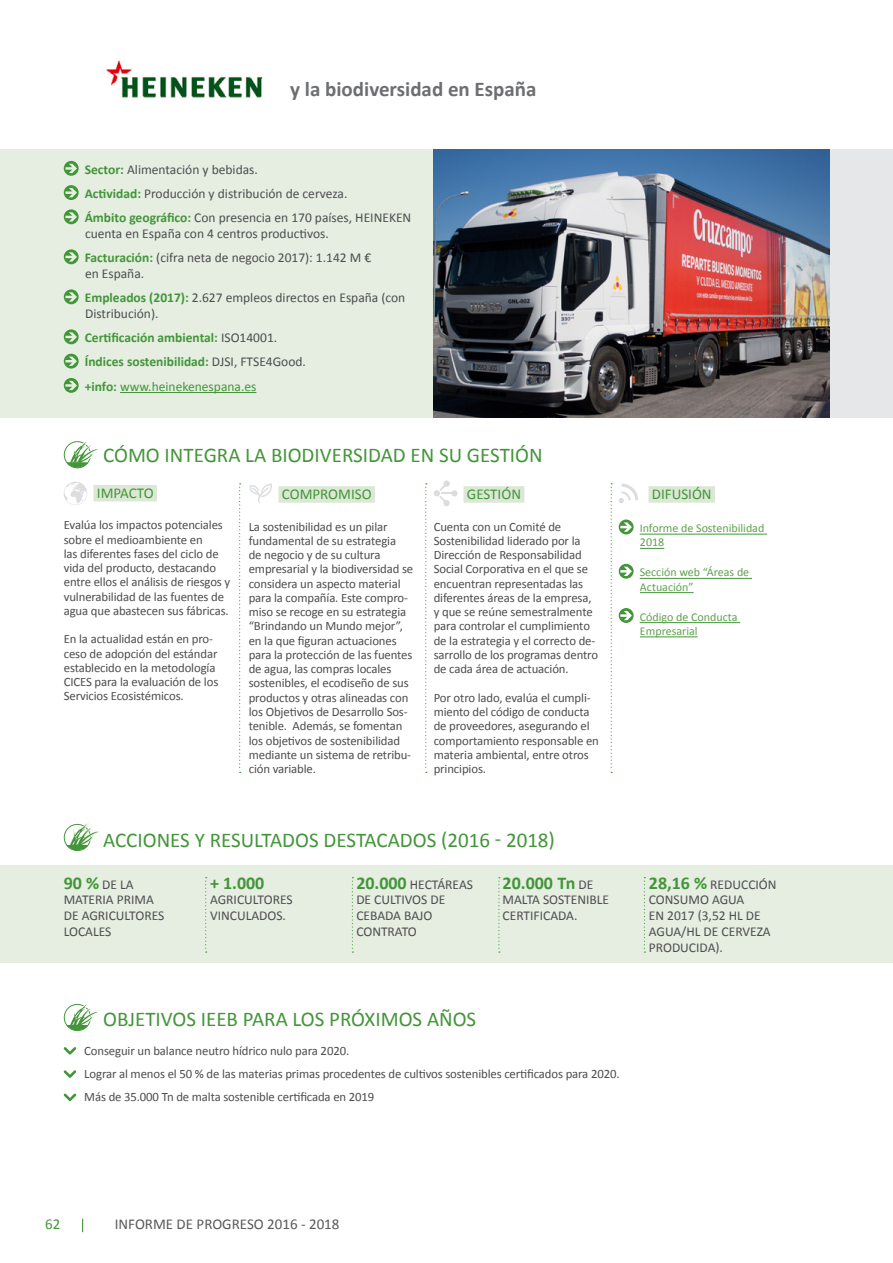
<style>
.page{position:relative;width:893px;height:1263px;background:#fff}
.page>*{position:absolute;margin:0;border:0;box-sizing:border-box;transform-origin:0 0}
.t1{font:21px "Calibri";color:#439539}
.t2{font:700 21px "Calibri";color:#6d6e71}
.t3{font:700 18px "Calibri";color:#439539}
.t4{font:15px "Calibri";color:#439539}
.t5{font:15px "Calibri";color:#58595b}
.t6{font:13.5px/15.8px "Calibri";color:#4d4d4f}
.t7{font:700 13.5px/24.3px "Calibri";color:#439539}
.t8{font:12.75px/14.2px "Calibri";letter-spacing:-.01em;color:#4d4d4f}
.t9{font:12px/14.2px "Calibri";color:#5fa14d}
.s1{font-weight:700;color:#439539}
.s2{font-weight:400;color:#4d4d4f}
.s3{font-weight:400}
.s4{font-weight:700;font-size:18px;color:#439539}
.s5{font-weight:400;font-size:13.5px;color:#4d4d4f}
</style>
<div class="page">
<svg style="left:82px;top:1219px;width:1px;height:13px"></svg>
<div style="left:822px;top:149px;width:71px;height:268px;background:#e6e7e8"></div>
<div style="left:0;top:149px;width:826px;height:268px;background:#e5eee1"></div>
<svg style="left:239px;top:483px;width:2px;height:290px"></svg>
<svg style="left:425px;top:483px;width:2px;height:290px"></svg>
<svg style="left:611px;top:483px;width:1px;height:290px"></svg>
<img style="left:106px;top:60px;width:157px;height:38px">
<hr style="left:120px;top:392px;width:136px;height:1px;background:#439539">
<svg style="left:64px;top:161px;width:15px;height:15px"></svg>
<svg style="left:65px;top:164px;width:12px;height:9px"></svg>
<svg style="left:64px;top:185px;width:15px;height:15px"></svg>
<svg style="left:65px;top:188px;width:12px;height:9px"></svg>
<svg style="left:64px;top:209px;width:15px;height:15px"></svg>
<svg style="left:65px;top:212px;width:12px;height:10px"></svg>
<svg style="left:64px;top:249px;width:15px;height:15px"></svg>
<svg style="left:65px;top:252px;width:12px;height:10px"></svg>
<svg style="left:64px;top:289px;width:15px;height:15px"></svg>
<svg style="left:65px;top:292px;width:12px;height:10px"></svg>
<svg style="left:64px;top:329px;width:15px;height:15px"></svg>
<svg style="left:65px;top:332px;width:12px;height:10px"></svg>
<svg style="left:64px;top:354px;width:15px;height:15px"></svg>
<svg style="left:65px;top:357px;width:12px;height:9px"></svg>
<svg style="left:64px;top:378px;width:15px;height:15px"></svg>
<svg style="left:65px;top:381px;width:12px;height:9px"></svg>
<div style="left:94px;top:485px;width:63px;height:16px;background:#dbe8d5"></div>
<div style="left:279px;top:486px;width:96px;height:17px;background:#dbe8d5"></div>
<div style="left:463px;top:486px;width:61px;height:17px;background:#dbe8d5"></div>
<div style="left:648px;top:486px;width:67px;height:17px;background:#dbe8d5"></div>
<hr style="left:640px;top:534px;width:127px;height:1px;background:#439539">
<svg style="left:640px;top:548px;width:24px;height:1px"></svg>
<hr style="left:640px;top:578px;width:112px;height:1px;background:#439539">
<hr style="left:640px;top:592px;width:53px;height:1px;background:#439539">
<hr style="left:640px;top:622px;width:100px;height:1px;background:#439539">
<hr style="left:640px;top:637px;width:58px;height:1px;background:#439539">
<svg style="left:619px;top:519px;width:15px;height:15px"></svg>
<svg style="left:620px;top:522px;width:12px;height:10px"></svg>
<svg style="left:619px;top:564px;width:15px;height:15px"></svg>
<svg style="left:620px;top:567px;width:12px;height:9px"></svg>
<svg style="left:619px;top:608px;width:15px;height:15px"></svg>
<svg style="left:620px;top:611px;width:12px;height:9px"></svg>
<svg style="left:64px;top:482px;width:23px;height:23px"></svg>
<div style="left:451px;top:490px;width:7px;height:6px;background:#dcddde;border-radius:50%"></div>
<svg style="left:434px;top:480px;width:20px;height:26px"></svg>
<svg style="left:249px;top:484px;width:23px;height:19px"></svg>
<svg style="left:619px;top:484px;width:19px;height:19px"></svg>
<svg style="left:64px;top:441px;width:34px;height:27px"></svg>
<svg style="left:64px;top:823px;width:36px;height:28px"></svg>
<svg style="left:64px;top:1003px;width:34px;height:28px"></svg>
<svg style="left:64px;top:1047px;width:12px;height:7px"></svg>
<svg style="left:64px;top:1070px;width:12px;height:8px"></svg>
<svg style="left:64px;top:1093px;width:12px;height:8px"></svg>
<img style="left:434px;top:149px;width:395px;height:268px">
<div style="left:0;top:865px;width:893px;height:98px;background:#e5eee1"></div>
<svg style="left:205px;top:877px;width:2px;height:76px"></svg>
<svg style="left:352px;top:877px;width:1px;height:76px"></svg>
<svg style="left:498px;top:877px;width:2px;height:76px"></svg>
<svg style="left:644px;top:877px;width:1px;height:76px"></svg>
<h1 class="t2" style="left:290px;top:76px;width:248px">y la biodiversidad en España</h1>
<p class="t6" style="left:85px;top:156px;width:326px;line-height:24.3px"><span class="s1">Sector:</span> Alimentación y bebidas.<br><span class="s1">Actividad:</span> Producción y distribución de cerveza.<br><span class="s1">Ámbito geográfico:</span> Con presencia en 170 países, HEIN EKEN</p>
<p class="t6" style="left:85px;top:220px;width:288px;line-height:24.3px">cuenta en España con 4 centros productivos.<br><span class="s1">Facturación:</span> (cifra neta de negocio 2017): 1.142 M €</p>
<p class="t6" style="left:85px;top:260px;width:322px;line-height:24.3px">en España.<br><span class="s1">Empleados (2017):</span> 2.627 empleos directos en España (con</p>
<p class="t7" style="left:85px;top:300px;width:223px"><span class="s2">Distribución).<br></span>Certificación ambiental: <span class="s2">ISO14001.<br></span>Índices sostenibilidad: <span class="s2">DJSI, FTSE4Good. </span>+info: <span class="s3">www.heinekenespana.es</span></p>
<h1 class="t1" style="left:103px;top:442px;width:441px">Cómo i ntegra la biodiversi dad en su gestión</h1>
<p class="t4" style="left:97px;top:484px;width:41px">IMPACTO</p>
<p class="t8" style="left:64px;top:517px;width:168px">Evalúa los impactos potenciales sobre el medioambiente en<br>las diferentes fases del ciclo de vida del producto, destacando entre ellos el análisis de riesgos y vulnerabilidad de las fuentes de agua que abastecen sus fábricas.</p>
<p class="t8" style="left:64px;top:631px;width:156px">En la actualidad están en pro&shy;ceso de adopción del estándar establecido en la metodología<br>CICES para la evaluación de los<br>Servicios Ecosistémicos.</p>
<p class="t4" style="left:282px;top:485px;width:11px">COMPROM</p>
<p class="t4" style="left:351px;top:485px;width:21px">ISO</p>
<p class="t8" style="left:249px;top:519px;width:166px">La sostenibilidad es un pilar fundamental de su estrategia<br>de negocio y de su cultura empresarial y la biodiversidad se considera un aspecto material para la compañía. Este compro&shy;miso se recoge en su estrategia “Brindando un M undo mejor”, en la que figuran actuaciones para la protección de las fuentes de agua, las compras locales sostenibles, el ecodiseño de sus productos y otras alineadas con los Objetivos de Desarrollo Sos&shy;tenible. Además, se fomentan los objetivos de sostenibilidad mediante un sistema de retribu&shy;ción variable.</p>
<p class="t4" style="left:467px;top:485px;width:45px">GESTIÓN</p>
<p class="t8" style="left:434px;top:519px;width:166px">Cuenta con un Comité de<br>Sostenibilidad liderado por la<br>Dirección de Responsabilidad<br>Social Corporativa en el que se encuentran representadas las diferentes áreas de la empresa, y que se reúne semestralmente para controlar el cumplimiento de la estrategia y el correcto de&shy;sarrollo de los programas dentro de cada área de actuación.</p>
<p class="t8" style="left:434px;top:690px;width:167px">Por otro lado, evalúa el cumpli&shy;miento del código de conducta de proveedores, asegurando el comportamiento responsable en materia ambiental, entre otros principios.</p>
<p class="t4" style="left:652px;top:485px;width:51px">DIFUSIÓN</p>
<p class="t9" style="left:640px;top:520px;width:126px">Informe de Sostenibilidad<br>2018</p>
<p class="t9" style="left:640px;top:565px;width:111px">Sección web “Áreas de<br>Actuación”</p>
<p class="t9" style="left:640px;top:609px;width:99px">Código de Conducta<br>Empresarial</p>
<h1 class="t1" style="left:103px;top:826px;width:453px">Acci ones y resultados destacados (2016 - 2018)</h1>
<p class="t6" style="left:64px;top:875px;width:92px"><span class="s4">90 %</span> DE LA<br>MATERIA PRIMA<br>DE AGRICULTOR</p>
<p class="t6" style="left:152px;top:907px;width:14px">ES</p>
<p class="t6" style="left:64px;top:923px;width:49px">LOCALES</p>
<h2 class="t3" style="left:210px;top:871px;width:56px">+ 1.000</h2>
<p class="t6" style="left:210px;top:891px;width:35px">AGRICULTOR</p>
<p class="t6" style="left:280px;top:891px;width:14px">ES</p>
<p class="t6" style="left:210px;top:907px;width:20px">VINCUL</p>
<p class="t6" style="left:251px;top:907px;width:36px">ADOS.</p>
<p class="t6" style="left:356px;top:875px;width:118px"><span class="s4">20.000</span> HECTÁREAS<br>DE CULT</p>
<p class="t6" style="left:356px;top:891px;width:91px;text-indent:45px">IVOS DE<br>CEBADA BAJO<br>CONTR</p>
<p class="t6" style="left:395px;top:923px;width:15px">ATO</p>
<h2 class="t3" style="left:503px;top:871px;width:92px">20.000 tn <span class="s5">DE</span></h2>
<p class="t6" style="left:503px;top:891px;width:108px">MALTA SOSTEN IBLE<br>CERTIFICADA.</p>
<h1 class="t1" style="left:103px;top:1006px;width:373px">Objetivos IEEB para los próxi mos años</h1>
<p class="t8" style="left:84px;top:1038px;width:537px;line-height:23.2px">Conseguir un balance neutro hídrico nulo para 2020.<br>Lograr al menos el 50 % de las materias primas procedentes de cultivos sostenibles certificados para 2020.<br>Más de 35.000 Tn de malta sostenible certificada en 2019</p>
<h2 class="t3" style="left:649px;top:871px;width:84px">28,16 % <span class="s5">REDUCC</span></h2>
<p class="t6" style="left:756px;top:875px;width:13px">IÓN</p>
<p class="t6" style="left:649px;top:891px;width:9px">CON</p>
<p class="t6" style="left:674px;top:891px;width:17px">SUMO</p>
<p class="t6" style="left:649px;top:891px;width:123px;text-indent:63px">AGUA<br>EN 2017 (3,52 HL DE<br>AGUA/HL DE CERVEZA<br>PRODUC</p>
<p class="t6" style="left:696px;top:938px;width:28px">IDA).</p>
<p class="t4" style="left:45px;top:1215px;width:17px">62</p>
<p class="t5" style="left:115px;top:1215px;width:226px">INFORME DE PROGRESO 2016 - 2018</p>
</div>
